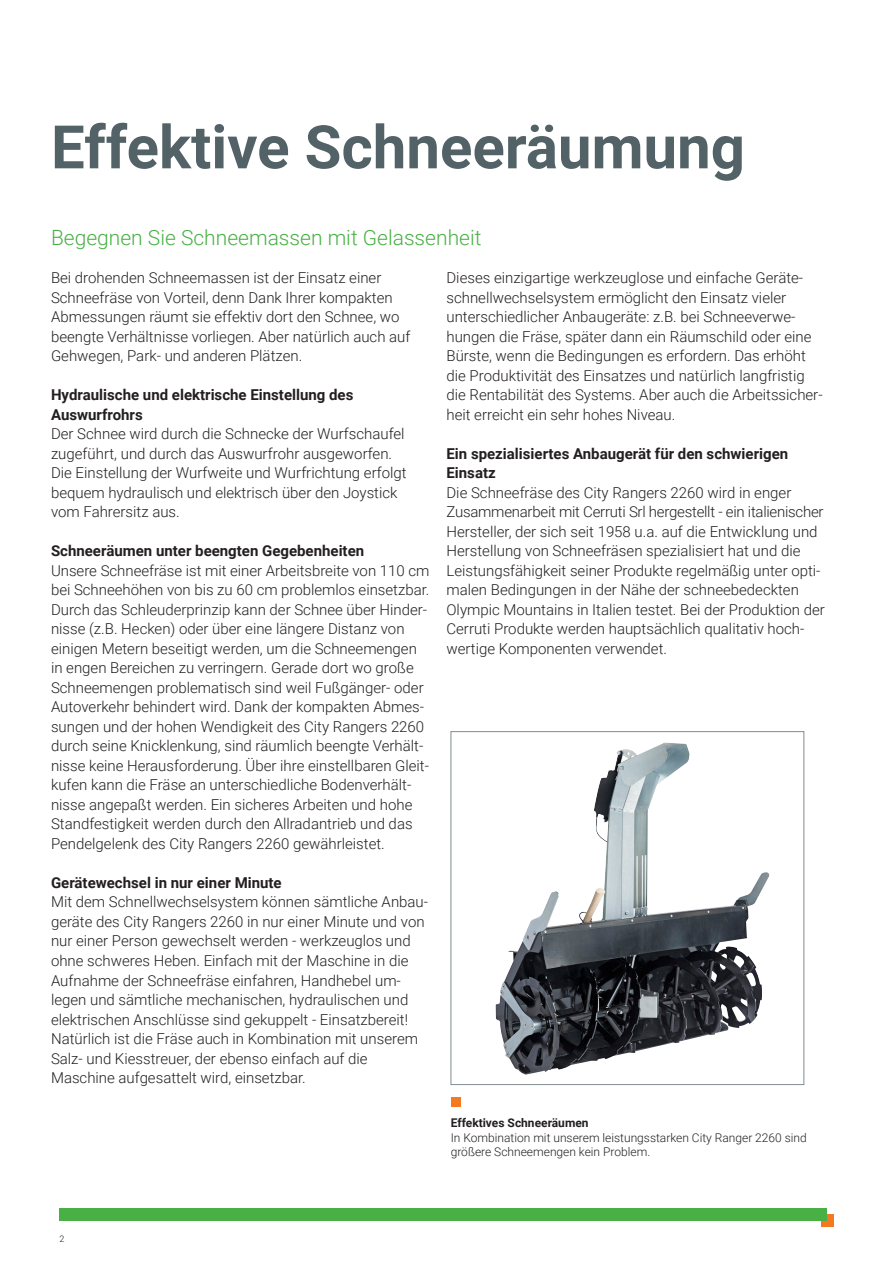
<style>
.page{position:relative;width:893px;height:1263px;background:#fff}
.page>*{position:absolute;margin:0;border:0;box-sizing:border-box;transform-origin:0 0}
.t1{font:700 60px "Roboto";color:#526267}
.t2{font:300 21px "Roboto";color:#49b045}
.t3{font:300 15px/19.5px "Roboto";color:#231f20}
.t4{font:700 15px/19.5px "Roboto";color:#231f20}
.t5{font:300 12px/14.4px "Roboto";color:#231f20}
.t6{font:700 12px "Roboto";color:#231f20}
.t7{font:300 9px "Roboto";color:#231f20}
</style>
<div class="page">
<div style="left:821px;top:1214px;width:12px;height:13px;background:#f47921"></div>
<div style="left:60px;top:1208px;width:767px;height:12px;background:#49b045"></div>
<img style="left:496px;top:742px;width:274px;height:332px">
<div style="left:451px;top:731px;width:353px;height:354px;border:1px solid #818d91"></div>
<div style="left:451px;top:1097px;width:10px;height:10px;background:#f47921"></div>
<h1 class="t1" style="left:51px;top:105px;width:695px">Effektive Schneeräumung</h1>
<h2 class="t2" style="left:51px;top:223px;width:432px">Begegnen Sie Schneemassen mit Gelassenheit</h2>
<p class="t3" style="left:51px;top:268px;width:361px">Bei drohenden Schneemassen ist der Einsatz einer Schneefräse von Vorteil, denn Dank Ihrer kompakten Abmessungen räumt sie effektiv dort den Schnee, wo beengte Verhältnisse vorliegen. Aber natürlich auch auf Gehwegen, Park- und anderen Plätzen.</p>
<p class="t4" style="left:51px;top:385px;width:304px">Hydraulische und elektrische Einstellung des<br>Auswurfrohrs</p>
<p class="t3" style="left:51px;top:424px;width:357px">Der Schnee wird durch die Schnecke der Wurfschaufel zugeführt, und durch das Auswurfrohr ausgeworfen.<br>Die Einstellung der Wurfweite und Wurfrichtung erfolgt bequem hydraulisch und elektrisch über den Joystick vom Fahrersitz aus.</p>
<p class="t4" style="left:51px;top:541px;width:315px">Schneeräumen unter beengten Gegebenheiten</p>
<p class="t3" style="left:51px;top:560px;width:380px">Unsere Schneefräse ist mit einer Arbeitsbreite von 110 cm bei Schneehöhen von bis zu 60 cm problemlos einsetzbar.<br>Durch das Schleuderprinzip kann der Schnee über Hinder&shy;nisse (z.B. Hecken) oder über eine längere Distanz von einigen Metern beseitigt werden, um die Schneemengen in engen Bereichen zu verringern. Gerade dort wo große Schneemengen problematisch sind weil Fußgänger- oder Autoverkehr behindert wird. Dank der kompakten Abmes&shy;sungen und der hohen Wendigkeit des City Rangers 2260 durch seine Knicklenkung, sind räumlich beengte Verhält&shy;nisse keine Herausforderung. Über ihre einstellbaren Gleit&shy;kufen kann die Fräse an unterschiedliche Bodenverhält&shy;nisse angepaßt werden. Ein sicheres Arbeiten und hohe Standfestigkeit werden durch den Allradantrieb und das Pendelgelenk des City Rangers 2260 gewährleistet.</p>
<p class="t4" style="left:51px;top:872px;width:232px">Gerätewechsel in nur einer Minute</p>
<p class="t3" style="left:51px;top:892px;width:379px">Mit dem Schnellwechselsystem können sämtliche Anbau&shy;geräte des City Rangers 2260 in nur einer Minute und von nur einer Person gewechselt werden - werkzeuglos und ohne schweres Heben. Einfach mit der Maschine in die Aufnahme der Schneefräse einfahren, Handhebel um&shy;legen und sämtliche mechanischen, hydraulischen und elektrischen Anschlüsse sind gekuppelt - Einsatzbereit!<br>Natürlich ist die Fräse auch in Kombination mit unserem Salz- und Kiesstreuer, der ebenso einfach auf die Maschine aufgesattelt wird, einsetzbar.</p>
<p class="t3" style="left:446px;top:268px;width:378px">Dieses einzigartige werkzeuglose und einfache Geräte&shy;schnellwechselsystem ermöglicht den Einsatz vieler unterschiedlicher Anbaugeräte: z.B. bei Schneeverwe&shy;hungen die Fräse, später dann ein Räumschild oder eine Bürste, wenn die Bedingungen es erfordern. Das erhöht die Produktivität des Einsatzes und natürlich langfristig die Rentabilität des Systems. Aber auch die Arbeitssicher&shy;heit erreicht ein sehr hohes Niveau.</p>
<p class="t4" style="left:446px;top:443px;width:343px">Ein spezialisiertes Anbaugerät für den schwierigen<br>Einsatz</p>
<p class="t3" style="left:446px;top:482px;width:380px">Die Schneefräse des City Rangers 2260 wird in enger Zusammenarbeit mit Cerruti Srl hergestellt - ein italienischer Hersteller, der sich seit 1958 u.a. auf die Entwicklung und Herstellung von Schneefräsen spezialisiert hat und die Leistungsfähigkeit seiner Produkte regelmäßig unter opti&shy;malen Bedingungen in der Nähe der schneebedeckten Olympic Mountains in Italien testet. Bei der Produktion der Cerruti Produkte werden hauptsächlich qualitativ hoch&shy;wertige Komponenten verwendet.</p>
<p class="t6" style="left:451px;top:1115px;width:139px">Effektives Schneeräumen</p>
<p class="t5" style="left:451px;top:1130px;width:358px">In Kombination mit unserem leistungsstarken City Ranger 2260 sind größere Schneemengen kein Problem.</p>
<p class="t7" style="left:60px;top:1232px;width:6px">2</p>
</div>
